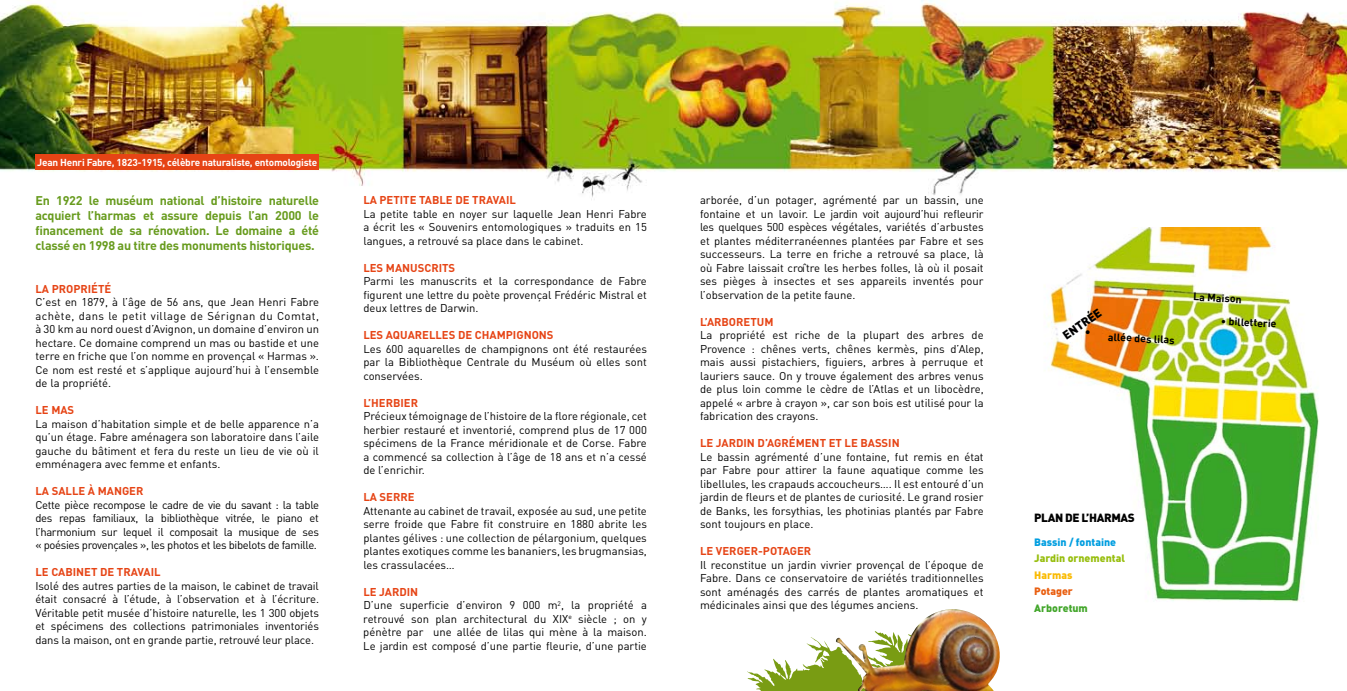
<style>
.page{position:relative;width:1347px;height:691px;background:#fff}
.page>*{position:absolute;margin:0;border:0;box-sizing:border-box;transform-origin:0 0}
.t1{font:700 12.5px/15px "DIN";letter-spacing:-.02em;color:#679b1d;text-align:justify}
.t2{font:900 11.75px/9.4px "DIN";letter-spacing:-.03em;color:#000;text-align:center}
.t3{font:11.25px/13.5px "DIN";color:#000;text-align:justify}
.t4{font:700 11.25px "DIN";color:#e64415}
.t5{font:700 10.62px "DIN";color:#000}
.t6{font:900 10.62px "DIN";color:#97be0d}
.t7{font:900 10.62px "DIN";color:#009ee0}
.t8{font:900 10.62px "DIN";color:#42a62a}
.t9{font:900 10.62px "DIN";color:#e95e0f}
.t10{font:900 10.62px "DIN";color:#faba00}
.t11{font:700 10px "DIN";letter-spacing:-.02em;color:#fff}
.s1{font-weight:700;color:#e64415}
</style>
<div class="page">
<svg style="left:747px;top:637px;width:88px;height:54px"></svg>
<img style="left:0;top:0;width:1346px;height:200px">
<img style="left:1048px;top:227px;width:271px;height:375px">
<div style="left:35px;top:154px;width:284px;height:15px;background:#e64415"></div>
<img style="left:835px;top:609px;width:165px;height:82px">
<p class="t11" style="left:37px;top:156px;width:281px">Jean Henri Fabre, 1823-1915, célèbre naturaliste, entomologiste</p>
<p class="t1" style="left:35px;top:193px;width:285px">En 1922 le muséum national d’histoire naturelle acquiert l’harmas et assure depuis l’an 2000 le financement de sa rénovation. Le domaine a été classé en 1998 au titre des monuments historiques.</p>
<p class="t4" style="left:35px;top:281px;width:77px">La propri été</p>
<p class="t3" style="left:35px;top:295px;width:285px">C’est en 1879, à l’âge de 56 ans, que Jean Henri Fabre achète, dans le petit village de Sérignan du Comtat, à 30 km au nord ouest d’Avignon, un domaine d’environ un hectare. Ce domaine comprend un mas ou bastide et une terre en friche que l’on nomme en provençal « Harmas ».<br>Ce nom est resté et s’applique aujourd’hui à l’ensemble de la propriété.</p>
<p class="t4" style="left:35px;top:403px;width:40px">Le mas</p>
<p class="t3" style="left:35px;top:417px;width:285px">La maison d’habitation simple et de belle apparence n’a qu’un étage. Fabre aménagera son laboratoire dans l’aile gauche du bâtiment et fera du reste un lieu de vie où il emménagera avec femme et enfants.</p>
<p class="t4" style="left:35px;top:484px;width:107px">La salle à manger</p>
<p class="t3" style="left:35px;top:498px;width:285px">Cette pièce recompose le cadre de vie du savant : la table des repas familiaux, la bibliothèque vitrée, le piano et l’harmonium sur lequel il composait la musique de ses « poésies provençales », les photos et les bibelots de famille.</p>
<p class="t4" style="left:35px;top:565px;width:121px">Le cabi net de travail</p>
<p class="t3" style="left:35px;top:579px;width:285px">Isolé des autres parties de la maison, le cabinet de travail était consacré à l’étude, à l’observation et à l’écriture.<br>Véritable petit musée d’histoire naturelle, les 1 300 objets et spécimens des collections patrimoniales inventoriés dans la maison, ont en grande partie, retrouvé leur place.</p>
<p class="t4" style="left:363px;top:193px;width:149px">La petite table de travail</p>
<p class="t3" style="left:363px;top:207px;width:285px">La petite table en noyer sur laquelle Jean Henri Fabre a écrit les « Souvenirs entomologiques » traduits en 15 langues, a retrouvé sa place dans le cabinet.</p>
<p class="t4" style="left:363px;top:260px;width:93px">Les manuscrits</p>
<p class="t3" style="left:363px;top:274px;width:285px">Parmi les manuscrits et la correspondance de Fabre figurent une lettre du poète provençal Frédéric Mistral et deux lettres de Darwin.</p>
<p class="t4" style="left:363px;top:328px;width:192px">Les aquarelles de cham pignons</p>
<p class="t3" style="left:363px;top:342px;width:285px">Les 600 aquarelles de champignons ont été restaurées par la Bibliothèque Centrale du Muséum où elles sont conservées.</p>
<p class="t4" style="left:363px;top:395px;width:54px">L’herbier</p>
<p class="t3" style="left:363px;top:409px;width:285px">Précieux témoignage de l’histoire de la flore régionale, cet herbier restauré et inventorié, comprend plus de 17 000 spécimens de la France méridionale et de Corse. Fabre a commencé sa collection à l’âge de 18 ans et n’a cessé de l’enrichir.</p>
<p class="t4" style="left:363px;top:490px;width:53px">La serre</p>
<p class="t3" style="left:363px;top:504px;width:285px">Attenante au cabinet de travail, exposée au sud, une petite serre froide que Fabre fit construire en 1880 abrite les plantes gélives : une collection de pélargonium, quelques plantes exotiques comme les bananiers, les brugmansias, les crassulacées…</p>
<p class="t3" style="left:363px;top:585px;width:285px;text-align:left"><span class="s1">Le jardin<br></span>D’une superficie d’environ 9 000 m<sup>2</sup>, la propriété a retrouvé son plan architectural du XIX<sup>e</sup> siècle ; on y pénètre par une allée de lilas qui mène à la maison.<br>Le jardin est composé d’une partie fleurie, d’une partie</p>
<p class="t3" style="left:700px;top:193px;width:285px">arborée, d’un potager, agrémenté par un bassin, une fontaine et un lavoir. Le jardin voit aujourd’hui refleurir les quelques 500 espèces végétales, variétés d’arbustes et plantes méditerranéennes plantées par Fabre et ses successeurs. La terre en friche a retrouvé sa place, là où Fabre laissait croître les herbes folles, là où il posait ses pièges à insectes et ses appareils inventés pour l’observation de la petite faune.</p>
<p class="t4" style="left:700px;top:314px;width:73px">L’arboretum</p>
<p class="t3" style="left:700px;top:328px;width:285px">La propriété est riche de la plupart des arbres de Provence : chênes verts, chênes kermès, pins d’Alep, mais aussi pistachiers, figuiers, arbres à perruque et lauriers sauce. On y trouve également des arbres venus de plus loin comme le cèdre de l’Atlas et un libocèdre, appelé « arbre à crayon », car son bois est utilisé pour la fabrication des crayons.</p>
<p class="t4" style="left:700px;top:436px;width:201px">Le jardi n d’agrém ent et le bassi n</p>
<p class="t3" style="left:700px;top:450px;width:285px">Le bassin agrémenté d’une fontaine, fut remis en état par Fabre pour attirer la faune aquatique comme les libellules, les crapauds accoucheurs…. Il est entouré d’un jardin de fleurs et de plantes de curiosité. Le grand rosier de Banks, les forsythias, les photinias plantés par Fabre sont toujours en place.</p>
<p class="t4" style="left:700px;top:544px;width:110px">Le verger-potager</p>
<p class="t3" style="left:700px;top:558px;width:285px">Il reconstitue un jardin vivrier provençal de l’époque de Fabre. Dans ce conservatoire de variétés traditionnelles sont aménagés des carrés de plantes aromatiques et médicinales ainsi que des légumes anciens.</p>
<p class="t2" style="left:1061px;top:332px;width:46px;rotate:-35deg">entrée •</p>
<p class="t5" style="left:1108px;top:330px;width:69px;rotate:3deg">allée des lilas</p>
<p class="t5" style="left:1193px;top:290px;width:51px;rotate:3deg">La Maison</p>
<p class="t5" style="left:1221px;top:314px;width:58px;rotate:3deg">• billetterie</p>
<p class="t2" style="left:1034px;top:513px;width:102px">Plan de l’Harmas</p>
<p class="t7" style="left:1034px;top:535px;width:83px">Bassin / fontaine</p>
<p class="t6" style="left:1034px;top:551px;width:92px">Jardin ornemental</p>
<p class="t10" style="left:1034px;top:568px;width:40px">Harmas</p>
<p class="t9" style="left:1034px;top:584px;width:40px">Potager</p>
<p class="t8" style="left:1034px;top:601px;width:55px">Arboretum</p>
</div>
